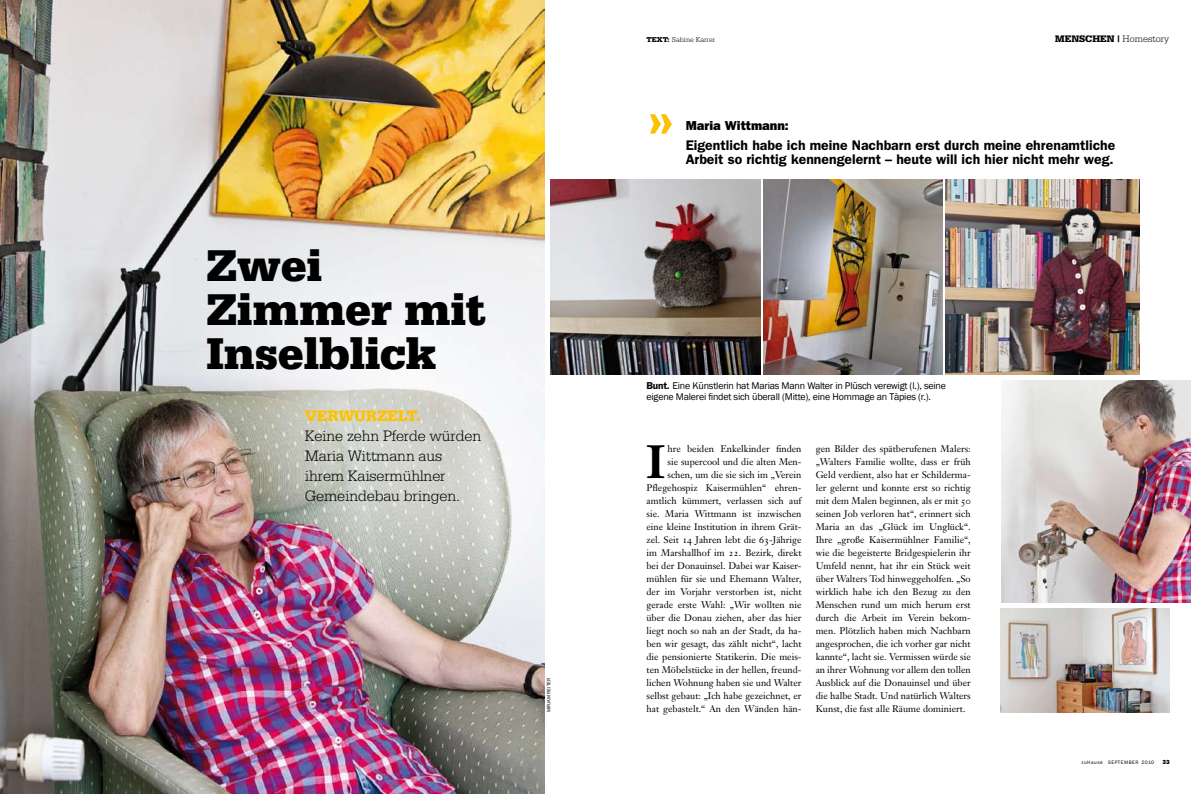
<style>
.page{position:relative;width:1191px;height:794px;background:#fff}
.page>*{position:absolute;margin:0;border:0;box-sizing:border-box;transform-origin:0 0}
.t1{font:800 68.7px "Franklin Gothic";color:#fcc200}
.t2{font:900 47px/44px "Serifa";letter-spacing:-.01em;color:#000}
.t3{font:700 46px "Janson Text";color:#000}
.t4{font:300 16px/20px "Serifa";letter-spacing:-.01em;color:#000}
.t5{font:900 16px "Serifa";letter-spacing:-.01em;color:#fcc200}
.t6{font:600 14px/14px "Franklin Gothic";color:#000}
.t7{font:800 13px "Franklin Gothic";color:#000}
.t8{font:10px/11px "Franklin Gothic";letter-spacing:-.02em;color:#000}
.t9{font:900 10px "Serifa";color:#000}
.t10{font:9.5px/13px "Janson GKB Text";color:#000;text-align:right}
.t11{font:300 7.5px "Serifa";color:#000}
.t12{font:800 6px "Franklin Gothic";color:#000}
.t13{font:5px "Franklin Gothic";letter-spacing:.1em;color:#000}
.t14{font:5px "Franklin Gothic";letter-spacing:.02em;color:#000}
.s1{font-weight:900}
.s2{font-weight:300}
.s3{font-weight:600}
</style>
<div class="page">
<img style="left:550px;top:179px;width:211px;height:195px">
<img style="left:763px;top:179px;width:180px;height:195px">
<img style="left:945px;top:179px;width:195px;height:195px">
<img style="left:0;top:0;width:544px;height:794px">
<img style="left:1000px;top:608px;width:169px;height:104px">
<img style="left:1001px;top:380px;width:190px;height:222px">
<h2 class="t2" style="left:206px;top:242px;width:282px">ZWEI<br>ZIMMER MIT<br>INSELBLICK</h2>
<h3 class="t5" style="left:305px;top:406px;width:117px">VERWURZELT.</h3>
<h3 class="t4" style="left:305px;top:425px;width:178px">Keine zehn Pferde würden<br>Maria Wittmann aus ihrem Kaisermühlner<br>Gemeindebau bringen.</h3>
<p class="t14" style="left:546px;top:712px;width:36px;rotate:-90deg">M irjam Reiter</p>
<p class="t11" style="left:646px;top:35px;width:70px"><span class="s1">TEXT:</span> Sabine Karrer</p>
<p class="t9" style="left:1055px;top:33px;width:115px">MENSCHEN | <span class="s2">Homestory</span></p>
<h1 class="t1" style="left:646px;top:78px;width:30px">»</h1>
<h3 class="t7" style="left:685px;top:118px;width:105px">Maria Wittmann:</h3>
<h3 class="t6" style="left:685px;top:138px;width:431px">Eigentlich habe ich meine Nachbarn erst durch meine ehrenamtliche<br>Arbeit so richtig kennengelernt – heute will ich hier nicht mehr weg.</h3>
<p class="t8" style="left:646px;top:381px;width:301px"><span class="s3">Bunt.</span> Eine Künstlerin hat Marias Mann Walter in Plüsch verewigt (l.), seine -eigene Malerei findet sich überall (Mitte), eine Hommage an Tàpies (r.).</p>
<p class="t10" style="left:646px;top:442px;width:156px">hre beiden Enkelkinder finden<br>sie supercool und die alten Men&shy;schen, um die sie sich im „Verein Pflegehospiz Kaisermühlen“ ehren&shy;amtlich kümmert, verlassen sich auf sie. Maria Wittmann ist inzwischen eine kleine Institution in ihrem Grät&shy;zel. Seit 14 Jahren lebt die 63-Jährige im Marshallhof im 22. Bezirk, direkt bei der Donauinsel. Dabei war Kaiser&shy;mühlen für sie und Ehemann Walter, der im Vorjahr verstorben ist, nicht gerade erste Wahl: „Wir wollten nie über die Donau ziehen, aber das hier liegt noch so nah an der Stadt, da ha&shy;ben wir gesagt, das zählt nicht“, lacht die pensionierte Statikerin. Die meis&shy;ten Möbelstücke in der hellen, freund&shy;lichen Wohnung haben sie und Walter selbst gebaut: „Ich habe gezeichnet, er hat gebastelt.“ An den Wänden hän-</p>
<h3 class="t3" style="left:646px;top:432px;width:20px">I</h3>
<p class="t10" style="left:815px;top:442px;width:156px;text-align:justify">gen Bilder des spätberufenen Malers: „Walters Familie wollte, dass er früh Geld verdient, also hat er Schilderma&shy;ler gelernt und konnte erst so richtig mit dem Malen beginnen, als er mit 50 seinen Job verloren hat“, erinnert sich Maria an das „Glück im Unglück“.<br>Ihre „große Kaisermühlner Familie“, wie die begeisterte Bridgespielerin ihr Umfeld nennt, hat ihr ein Stück weit über Walters Tod hinweggeholfen. „So wirklich habe ich den Bezug zu den Menschen rund um mich herum erst durch die Arbeit im Verein bekom&shy;men. Plötzlich haben mich Nachbarn angesprochen, die ich vorher gar nicht kannte“, lacht sie. Vermissen würde sie an ihrer Wohnung vor allem den tollen Ausblick auf die Donauinsel und über die halbe Stadt. Und natürlich Walters Kunst, die fast alle Räume dominiert.</p>
<p class="t13" style="left:1081px;top:759px;width:74px">zuHause September 2010</p>
<p class="t12" style="left:1162px;top:758px;width:9px">33</p>
</div>
